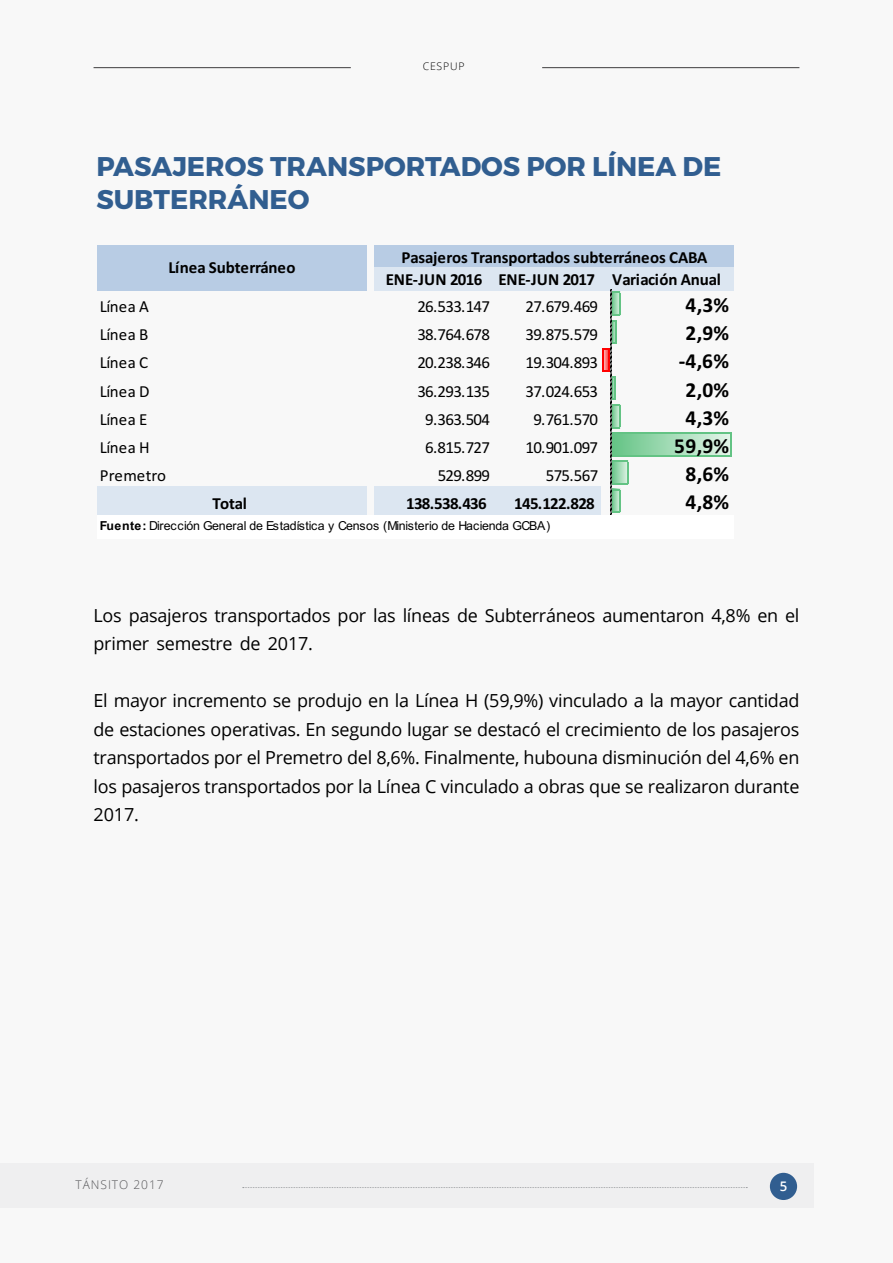
<style>
.page{position:relative;width:893px;height:1263px;background:#f8f8f8}
.page>*{position:absolute;margin:0;border:0;box-sizing:border-box;transform-origin:0 0}
.t1{font:700 27px/32.4px "Montserrat";color:#315e90}
.t2{font:700 21.45px "Calibri";color:#000}
.t3{font:18px/28.5px "Open Sans";letter-spacing:-.015em;color:#000}
.t4{font:16.95px "Calibri";letter-spacing:-.04em;color:#000}
.t5{font:700 16.95px "Calibri";letter-spacing:-.015em;color:#000}
.t6{font:700 16.95px "Calibri";letter-spacing:-.04em;color:#000}
.t7{font:16.95px "Calibri";color:#000}
.t8{font:600 13.2px "Open Sans";color:#fff}
.t9{font:12.45px "Arial";letter-spacing:-.01em;color:#000}
.t10{font:300 12px "Open Sans";letter-spacing:.08em;color:#565659}
.t11{font:300 10.5px "Open Sans";letter-spacing:.08em;color:#000}
.s1{font-weight:700}
</style>
<div class="page">
<div style="left:98px;top:246px;width:269px;height:22px;background:#b8cce4"></div>
<div style="left:375px;top:246px;width:359px;height:22px;background:#b8cce4"></div>
<div style="left:98px;top:268px;width:269px;height:23px;background:#b8cce4"></div>
<div style="left:375px;top:267px;width:359px;height:24px;background:#dce6f1"></div>
<svg style="left:628px;top:434px;width:103px;height:21px;background:#abdfbd"></svg>
<hr style="left:611px;top:433px;width:121px;height:1px;background:#63c384">
<hr style="left:611px;top:455px;width:121px;height:1px;background:#63c384">
<svg style="left:731px;top:434px;width:1px;height:21px"></svg>
<div style="left:98px;top:487px;width:269px;height:29px;background:#dce6f1"></div>
<div style="left:375px;top:487px;width:226px;height:29px;background:#dce6f1"></div>
<svg style="left:602px;top:290px;width:26px;height:225px"></svg>
<div style="left:98px;top:515px;width:636px;height:23px;background:#fff"></div>
<div style="left:0;top:1163px;width:814px;height:45px;background:#efeff0"></div>
<div style="left:770px;top:1173px;width:27px;height:27px;background:#315e90;border-radius:50%"></div>
<hr style="left:94px;top:67px;width:257px;height:1px;background:#3d3c3e">
<hr style="left:542px;top:67px;width:257px;height:1px;background:#3d3c3e">
<svg style="left:243px;top:1187px;width:504px;height:1px"></svg>
<p class="t11" style="left:423px;top:59px;width:43px">CESPUP</p>
<h1 class="t1" style="left:96px;top:151px;width:627px">PASAJEROS TRANSPORTADOS POR LÍNEA DE<br>SUBTERRÁNEO</h1>
<p class="t5" style="left:168px;top:255px;width:129px">Línea Subterráneo</p>
<p class="t5" style="left:402px;top:245px;width:307px">Pasajeros Transportados subterráneos CABA</p>
<p class="t5" style="left:386px;top:267px;width:337px">ENE-JUN 2016 ENE-JUN 2017 Variación Anual</p>
<p class="t4" style="left:100px;top:295px;width:51px">Línea A</p>
<p class="t4" style="left:417px;top:295px;width:74px">26.533.147</p>
<p class="t4" style="left:525px;top:295px;width:74px">27.679.469</p>
<p class="t2" style="left:685px;top:290px;width:45px">4,3%</p>
<p class="t4" style="left:100px;top:323px;width:50px">Línea B</p>
<p class="t4" style="left:417px;top:323px;width:74px">38.764.678</p>
<p class="t4" style="left:525px;top:323px;width:74px">39.875.579</p>
<p class="t2" style="left:685px;top:318px;width:45px">2,9%</p>
<p class="t4" style="left:100px;top:351px;width:50px">Línea C</p>
<p class="t4" style="left:417px;top:351px;width:74px">20.238.346</p>
<p class="t4" style="left:525px;top:351px;width:74px">19.304.893</p>
<p class="t2" style="left:679px;top:346px;width:52px">-4,6%</p>
<p class="t4" style="left:100px;top:379px;width:51px">Línea D</p>
<p class="t4" style="left:417px;top:379px;width:74px">36.293.135</p>
<p class="t4" style="left:525px;top:379px;width:74px">37.024.653</p>
<p class="t2" style="left:685px;top:374px;width:45px">2,0%</p>
<p class="t4" style="left:100px;top:407px;width:49px">Línea E</p>
<p class="t4" style="left:425px;top:407px;width:66px">9.363.504</p>
<p class="t4" style="left:533px;top:407px;width:66px">9.761.570</p>
<p class="t2" style="left:685px;top:402px;width:45px">4,3%</p>
<p class="t4" style="left:100px;top:435px;width:51px">Línea H</p>
<p class="t4" style="left:425px;top:435px;width:66px">6.815.727</p>
<p class="t4" style="left:526px;top:435px;width:74px">10.901.097</p>
<p class="t2" style="left:674px;top:431px;width:56px">59,9%</p>
<p class="t7" style="left:100px;top:464px;width:68px">Premetro</p>
<p class="t4" style="left:438px;top:464px;width:54px">529.899</p>
<p class="t4" style="left:546px;top:464px;width:54px">575.567</p>
<p class="t2" style="left:685px;top:459px;width:45px">8,6%</p>
<p class="t5" style="left:212px;top:492px;width:36px">Total</p>
<p class="t6" style="left:406px;top:492px;width:82px">138.538.436</p>
<p class="t6" style="left:514px;top:492px;width:82px">145.122.828</p>
<p class="t2" style="left:685px;top:487px;width:45px">4,8%</p>
<p class="t9" style="left:100px;top:517px;width:452px"><span class="s1">Fuente:</span> Dirección General de Estadística y Censos (Ministerio de Hacienda GCBA)</p>
<p class="t3" style="left:94px;top:601px;width:707px">Los pasajeros transportados por las líneas de Subterráneos aumentaron 4,8% en el primer semestre de 2017.</p>
<p class="t3" style="left:94px;top:686px;width:707px;text-align:justify">El mayor incremento se produjo en la Línea H (59,9%) vinculado a la mayor cantidad de estaciones operativas. En segundo lugar se destacó el crecimiento de los pasajeros transportados por el Premetro del 8,6%. Finalmente, hubouna disminución del 4,6% en los pasajeros transportados por la Línea C vinculado a obras que se realizaron durante 2017.</p>
<p class="t10" style="left:75px;top:1177px;width:90px">TÁNSITO 2017</p>
<p class="t8" style="left:780px;top:1177px;width:9px">5</p>
</div>
